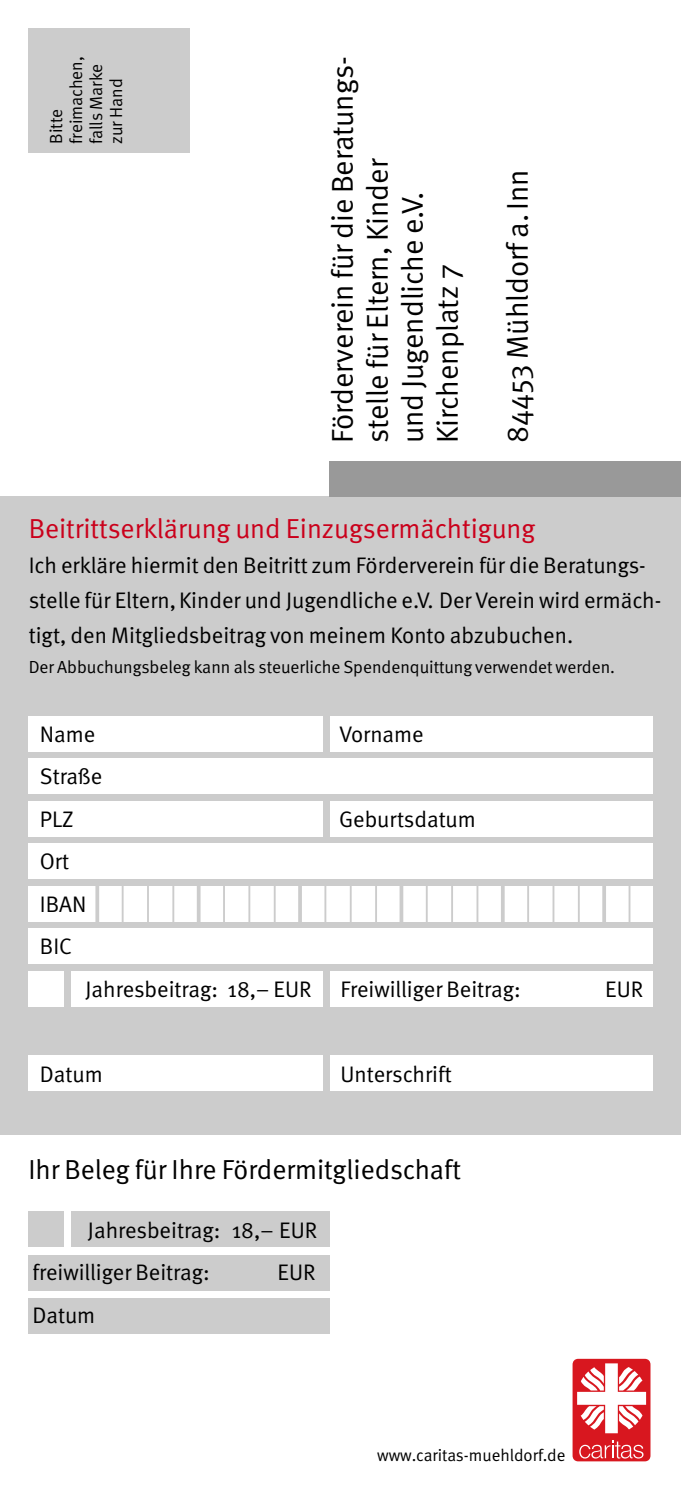
<style>
.page{position:relative;width:681px;height:1489px;background:#fff}
.page>*{position:absolute;margin:0;border:0;box-sizing:border-box;transform-origin:0 0}
.t1{font:30px/35px "Meta Normal";color:#000}
.t2{font:27.5px "Meta Normal";color:#ca001b}
.t3{font:27.5px "Meta Normal";color:#000}
.t4{font:22.5px/35px "Meta Normal";color:#000}
.t5{font:17.5px/20px "Meta Normal";color:#000}
.t6{font:17px "Meta Normal";color:#000}
</style>
<div class="page">
<div style="left:0;top:496px;width:680px;height:638px;background:#ccc"></div>
<div style="left:330px;top:971px;width:322px;height:35px;background:#fff"></div>
<div style="left:28px;top:716px;width:294px;height:35px;background:#fff"></div>
<div style="left:330px;top:716px;width:322px;height:35px;background:#fff"></div>
<div style="left:28px;top:758px;width:624px;height:36px;background:#fff"></div>
<div style="left:28px;top:801px;width:294px;height:35px;background:#fff"></div>
<div style="left:28px;top:843px;width:624px;height:36px;background:#fff"></div>
<div style="left:28px;top:886px;width:624px;height:35px;background:#fff"></div>
<div style="left:28px;top:971px;width:36px;height:35px;background:#fff"></div>
<div style="left:71px;top:971px;width:251px;height:35px;background:#fff"></div>
<div style="left:28px;top:1055px;width:294px;height:35px;background:#fff"></div>
<div style="left:330px;top:1055px;width:322px;height:35px;background:#fff"></div>
<div style="left:572px;top:1358px;width:78px;height:103px;background:#d8171f;border-radius:6px"></div>
<svg style="left:577px;top:1363px;width:68px;height:70px"></svg>
<svg style="left:579px;top:1440px;width:64px;height:18px"></svg>
<div style="left:28px;top:1211px;width:36px;height:35px;background:#ccc"></div>
<div style="left:71px;top:1211px;width:259px;height:35px;background:#ccc"></div>
<div style="left:28px;top:1255px;width:302px;height:35px;background:#ccc"></div>
<div style="left:28px;top:1297px;width:302px;height:36px;background:#ccc"></div>
<div style="left:28px;top:28px;width:162px;height:124px;background:#ccc"></div>
<div style="left:330px;top:461px;width:350px;height:35px;background:#999"></div>
<div style="left:28px;top:928px;width:624px;height:36px;background:#fff"></div>
<div style="left:330px;top:801px;width:322px;height:35px;background:#fff"></div>
<hr style="left:122px;top:881px;width:1px;height:45px;background:#ccc">
<svg style="left:500px;top:886px;width:4px;height:36px"></svg>
<hr style="left:147px;top:881px;width:2px;height:45px;background:#ccc">
<hr style="left:172px;top:881px;width:2px;height:45px;background:#ccc">
<hr style="left:223px;top:881px;width:2px;height:45px;background:#ccc">
<hr style="left:274px;top:881px;width:1px;height:45px;background:#ccc">
<hr style="left:324px;top:881px;width:2px;height:45px;background:#ccc">
<hr style="left:349px;top:881px;width:2px;height:45px;background:#ccc">
<hr style="left:375px;top:881px;width:2px;height:45px;background:#ccc">
<hr style="left:425px;top:881px;width:2px;height:45px;background:#ccc">
<svg style="left:95px;top:886px;width:4px;height:36px"></svg>
<hr style="left:197px;top:881px;width:3px;height:45px;background:#ccc">
<hr style="left:298px;top:881px;width:4px;height:45px;background:#ccc">
<svg style="left:399px;top:886px;width:4px;height:36px"></svg>
<hr style="left:451px;top:881px;width:2px;height:45px;background:#ccc">
<hr style="left:476px;top:881px;width:2px;height:45px;background:#ccc">
<hr style="left:248px;top:881px;width:2px;height:45px;background:#ccc">
<hr style="left:527px;top:881px;width:2px;height:45px;background:#ccc">
<hr style="left:552px;top:881px;width:2px;height:45px;background:#ccc">
<hr style="left:577px;top:881px;width:2px;height:45px;background:#ccc">
<hr style="left:602px;top:881px;width:3px;height:45px;background:#ccc">
<hr style="left:628px;top:881px;width:2px;height:45px;background:#ccc">
<p class="t5" style="left:48px;top:144px;width:89px;rotate:-90deg">Bitte freimachen, falls Marke zur Hand</p>
<h1 class="t1" style="left:328px;top:443px;width:388px;rotate:-90deg">Förderverein für die Beratungs&shy;stelle für Eltern, Kinder<br>und Jugendliche e.V.<br>Kirchenplatz 7</h1>
<h1 class="t1" style="left:503px;top:443px;width:275px;rotate:-90deg">84453 Mühldorf a.Inn</h1>
<p class="t2" style="left:29px;top:519px;width:507px">Beitrittserklärung und Einzugsermächtigung</p>
<p class="t4" style="left:29px;top:550px;width:633px">Ich erkläre hiermit den Beitritt zum Förderverein für die Beratungs&shy;stelle für Eltern,Kinder und Jugendliche e.V. Der Verein wird ermäch&shy;tigt, den Mitgliedsbeitrag von meinem Konto abzubuchen.</p>
<p class="t5" style="left:29px;top:658px;width:587px">Der Abbuchungsbeleg kann als steuerliche Spendenquittung verwendet werden.</p>
<p class="t4" style="left:40px;top:718px;width:57px">Name</p>
<p class="t4" style="left:339px;top:718px;width:86px">Vorname</p>
<p class="t4" style="left:40px;top:757px;width:64px;line-height:42.5px">Straße<br>PLZ</p>
<p class="t4" style="left:339px;top:803px;width:138px">Geburtsdatum</p>
<p class="t4" style="left:40px;top:846px;width:31px">Ort</p>
<p class="t4" style="left:40px;top:888px;width:48px">IBAN</p>
<p class="t4" style="left:40px;top:931px;width:33px">BIC</p>
<p class="t4" style="left:85px;top:973px;width:227px">Jahresbeitrag: 18,– EUR</p>
<p class="t4" style="left:340px;top:973px;width:182px">Freiwilliger Beitrag:</p>
<p class="t4" style="left:605px;top:973px;width:39px">EUR</p>
<p class="t4" style="left:40px;top:1058px;width:64px">Datum</p>
<p class="t4" style="left:340px;top:1058px;width:113px">Unterschrift</p>
<p class="t3" style="left:28px;top:1160px;width:434px">Ihr Beleg für Ihre Fördermitgliedschaft</p>
<p class="t4" style="left:32px;top:1211px;width:286px;line-height:42.5px;text-indent:55px">Jahresbeitrag: 18,– EUR freiwilliger Beitrag:</p>
<p class="t4" style="left:277px;top:1257px;width:39px">EUR</p>
<p class="t4" style="left:32px;top:1299px;width:64px">Datum</p>
<p class="t6" style="left:377px;top:1449px;width:190px">www.caritas-muehldorf.de</p>
</div>
